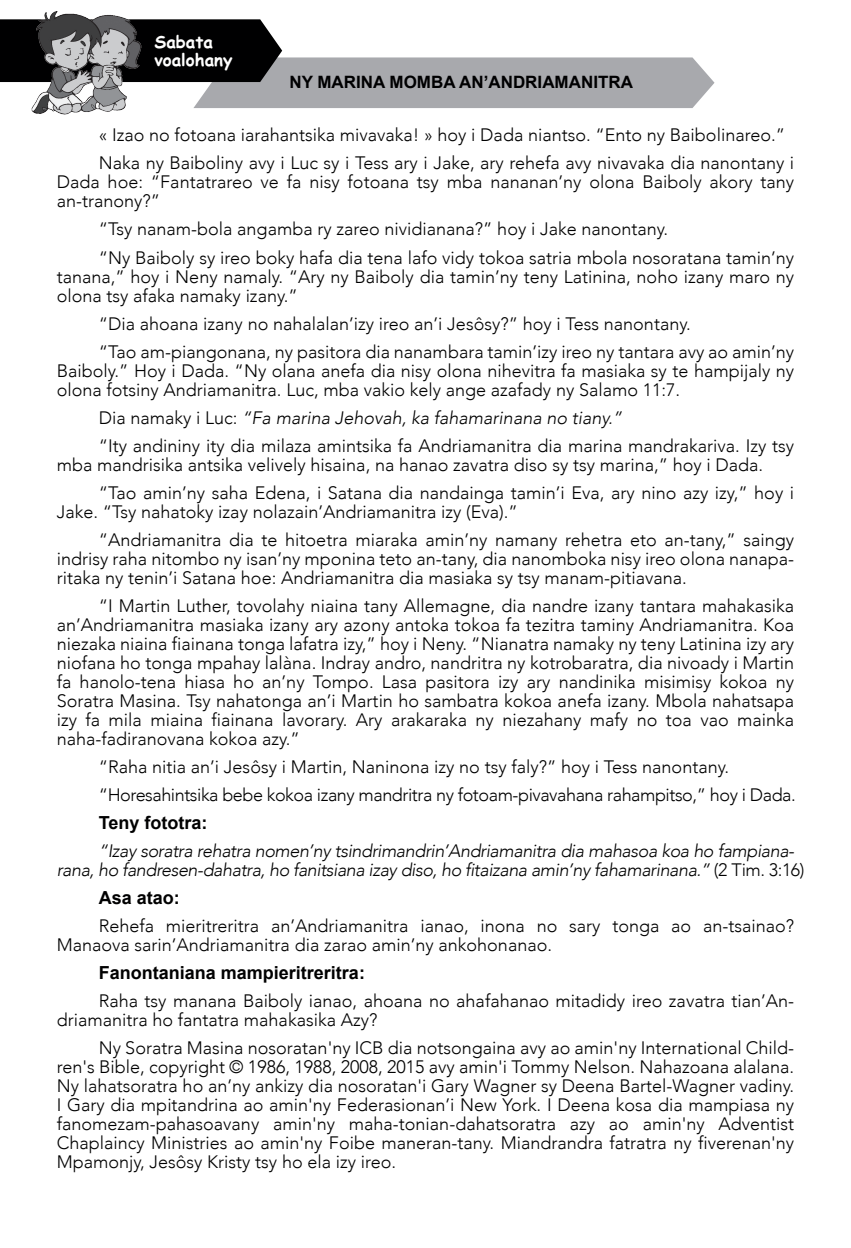
<style>
.page{position:relative;width:851px;height:1248px;background:#fff}
.page>*{position:absolute;margin:0;border:0;box-sizing:border-box;transform-origin:0 0}
.t1{font:300 18px/19px "Avenir";color:#000001}
.t2{font:italic 300 18px/19px "Avenir";letter-spacing:-.025em;color:#000001}
.t3{font:300 18px/28px "Avenir";letter-spacing:-.025em;color:#000001}
.t4{font:700 18px "Arial";color:#000001}
.t5{font:700 17px "Arial";color:#000001}
.t6{font:700 17px/18px "Comic Sans MS";color:#fff}
.s1{font-style:italic}
.s2{font-style:normal}
</style>
<div class="page">
<svg style="left:0;top:19px;width:714px;height:89px"></svg>
<img style="left:32px;top:11px;width:109px;height:103px">
<p class="t6" style="left:155px;top:32px;width:79px">Sabata voalohany</p>
<p class="t5" style="left:289px;top:71px;width:345px">NY MARINA MOMBA AN’ANDRIAMANITRA</p>
<p class="t1" style="left:99px;top:121px;width:697px;line-height:28px">« Izao no fotoana iarahantsika mivavaka! » hoy i Dada niantso. “Ento ny Baibolinareo.”<br>Naka ny Baiboliny avy i Luc sy i Tess ary i Jake, ary rehefa avy nivavaka dia nanontany i</p>
<p class="t1" style="left:57px;top:173px;width:739px">Dada hoe: “Fantatrareo ve fa nisy fotoana tsy mba nananan’ny olona Baiboly akory tany an-tranony?”</p>
<p class="t1" style="left:99px;top:215px;width:697px;line-height:28px">“Tsy nanam-bola angamba ry zareo nividianana?” hoy i Jake nanontany.<br>“Ny Baiboly sy ireo boky hafa dia tena lafo vidy tokoa satria mbola nosoratana tamin’ny</p>
<p class="t1" style="left:57px;top:267px;width:739px">tanana,” hoy i Neny namaly. “Ary ny Baiboly dia tamin’ny teny Latinina, noho izany maro ny olona tsy afaka namaky izany.”</p>
<p class="t1" style="left:99px;top:309px;width:697px;line-height:28px">“Dia ahoana izany no nahalalan’izy ireo an’i Jesôsy?” hoy i Tess nanontany.<br>“Tao am-piangonana, ny pasitora dia nanambara tamin’izy ireo ny tantara avy ao amin’ny</p>
<p class="t1" style="left:57px;top:361px;width:739px">Baiboly.” Hoy i Dada. “Ny olana anefa dia nisy olona nihevitra fa masiaka sy te hampijaly ny olona fotsiny Andriamanitra. Luc, mba vakio kely ange azafady ny Salamo 11:7.</p>
<p class="t1" style="left:99px;top:403px;width:697px;line-height:28px">Dia namaky i Luc: <span class="s1">“Fa marina Jehovah, ka fahamarinana no tiany.”<br></span>“Ity andininy ity dia milaza amintsika fa Andriamanitra dia marina mandrakariva. Izy tsy</p>
<p class="t1" style="left:99px;top:450px;width:697px;line-height:28px;text-indent:-42px">mba mandrisika antsika velively hisaina, na hanao zavatra diso sy tsy marina,” hoy i Dada. “Tao amin’ny saha Edena, i Satana dia nandainga tamin’i Eva, ary nino azy izy,” hoy i</p>
<p class="t1" style="left:99px;top:497px;width:697px;line-height:28px;text-indent:-42px">Jake. “Tsy nahatoky izay nolazain’Andriamanitra izy (Eva).”<br>“Andriamanitra dia te hitoetra miaraka amin’ny namany rehetra eto an-tany,” saingy</p>
<p class="t1" style="left:57px;top:549px;width:739px">indrisy raha nitombo ny isan’ny mponina teto an-tany, dia nanomboka nisy ireo olona nanapa&shy;ritaka ny tenin’i Satana hoe: Andriamanitra dia masiaka sy tsy manam-pitiavana.</p>
<p class="t1" style="left:57px;top:596px;width:739px;text-align:justify;text-indent:42px">“I Martin Luther, tovolahy niaina tany Allemagne, dia nandre izany tantara mahakasika an’Andriamanitra masiaka izany ary azony antoka tokoa fa tezitra taminy Andriamanitra. Koa niezaka niaina fiainana tonga lafatra izy,” hoy i Neny. “Nianatra namaky ny teny Latinina izy ary niofana ho tonga mpahay lalàna. Indray andro, nandritra ny kotrobaratra, dia nivoady i Martin fa hanolo-tena hiasa ho an’ny Tompo. Lasa pasitora izy ary nandinika misimisy kokoa ny Soratra Masina. Tsy nahatonga an’i Martin ho sambatra kokoa anefa izany. Mbola nahatsapa izy fa mila miaina fiainana lavorary. Ary arakaraka ny niezahany mafy no toa vao mainka naha-fadiranovana kokoa azy.”</p>
<p class="t3" style="left:99px;top:752px;width:698px">“Raha nitia an’i Jesôsy i Martin, Naninona izy no tsy faly?” hoy i Tess nanontany. “Horesahintsika bebe kokoa izany mandritra ny fotoam-pivavahana rahampitso,” hoy i Dada.</p>
<p class="t4" style="left:99px;top:810px;width:110px">Teny fototra:</p>
<p class="t2" style="left:57px;top:841px;width:749px;text-indent:42px">“Izay soratra rehatra nomen’ny tsindrimandrin’Andriamanitra dia mahasoa koa ho fampiana&shy;rana, ho fandresen-dahatra, ho fanitsiana izay diso, ho fitaizana amin’ny fahamarinana.” <span class="s2">(2 Tim. 3:16)</span></p>
<p class="t4" style="left:99px;top:885px;width:83px">Asa atao:</p>
<p class="t1" style="left:57px;top:916px;width:739px;text-indent:42px">Rehefa mieritreritra an’Andriamanitra ianao, inona no sary tonga ao an-tsainao?<br>Manaova sarin’Andriamanitra dia zarao amin’ny ankohonanao.</p>
<p class="t4" style="left:99px;top:960px;width:268px">Fanontaniana mampieritreritra:</p>
<p class="t1" style="left:57px;top:991px;width:739px;text-indent:42px">Raha tsy manana Baiboly ianao, ahoana no ahafahanao mitadidy ireo zavatra tian’An&shy;driamanitra ho fantatra mahakasika Azy?</p>
<p class="t1" style="left:57px;top:1038px;width:739px;text-align:justify;text-indent:42px">Ny Soratra Masina nosoratan'ny ICB dia notsongaina avy ao amin'ny International Child&shy;ren's Bible, copyright © 1986, 1988, 2008, 2015 avy amin'i Tommy Nelson. Nahazoana alalana.<br>Ny lahatsoratra ho an’ny ankizy dia nosoratan'i Gary Wagner sy Deena Bartel-Wagner vadiny.<br>I Gary dia mpitandrina ao amin'ny Federasionan’i New York. I Deena kosa dia mampiasa ny fanomezam-pahasoavany amin'ny maha-tonian-dahatsoratra azy ao amin'ny Adventist Chaplaincy Ministries ao amin'ny Foibe maneran-tany. Miandrandra fatratra ny fiverenan'ny Mpamonjy, Jesôsy Kristy tsy ho ela izy ireo.</p>
</div>
